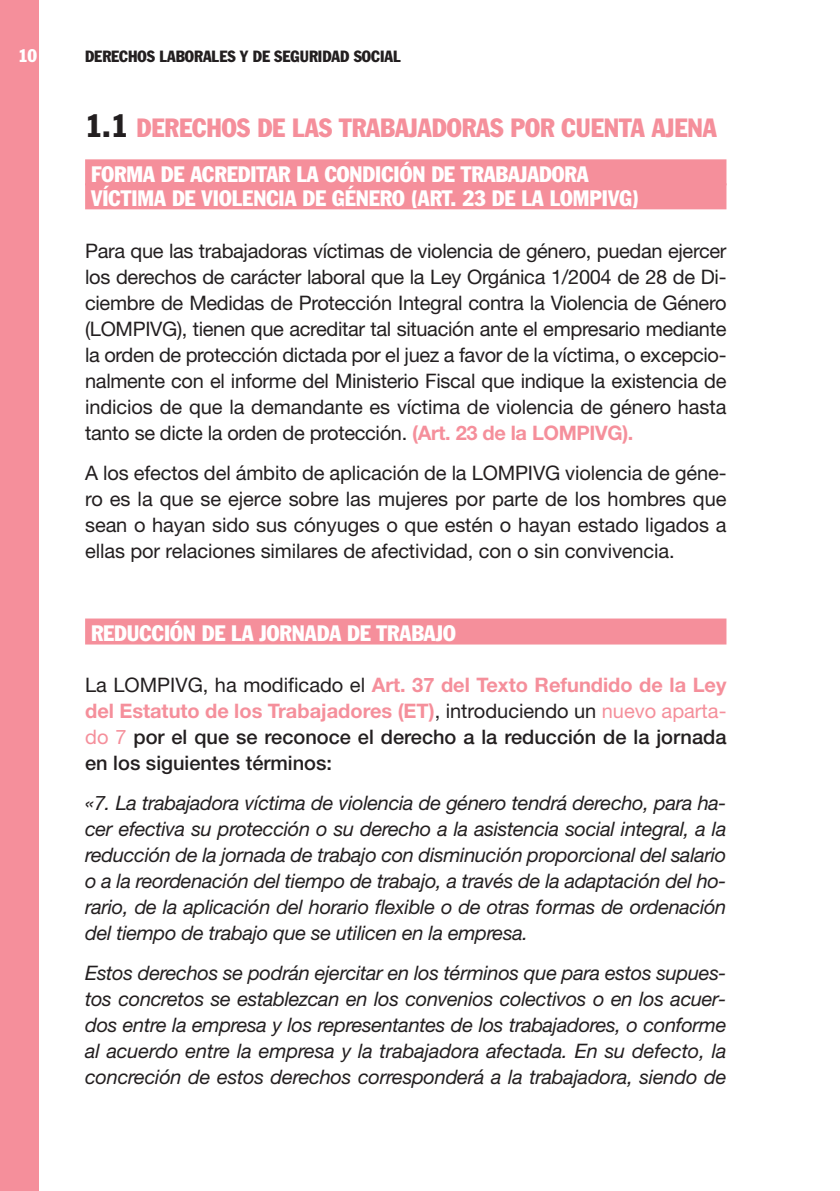
<style>
.page{position:relative;width:840px;height:1191px;background:#fff}
.page>*{position:absolute;margin:0;border:0;box-sizing:border-box;transform-origin:0 0}
.t1{font:condensed 26px "Franklin Gothic";color:#f58f9b}
.t2{font:condensed 22px/24px "Franklin Gothic";color:#fff}
.t3{font:20px/26px "Helvetica Neue";letter-spacing:-.005em;color:#231f20;text-align:justify}
.t4{font:italic 20px/26px "Helvetica Neue";letter-spacing:-.015em;color:#231f20;text-align:justify}
.t5{font:500 20px/26px "Helvetica Neue";color:#231f20;text-align:justify}
.t6{font:condensed 18px "Franklin Gothic";color:#fff}
.t7{font:condensed 16px "Franklin Gothic";color:#231f20}
.s1{font-size:32px;color:#231f20}
.s2{font-weight:700;color:#f58f9b}
.s3{font-weight:400}
.s4{font-weight:400;color:#f58f9b}
</style>
<div class="page">
<div style="left:85px;top:159px;width:641px;height:26px;background:#f58f9b"></div>
<div style="left:85px;top:183px;width:641px;height:26px;background:#f58f9b"></div>
<div style="left:85px;top:618px;width:641px;height:26px;background:#f58f9b"></div>
<div style="left:0;top:1px;width:38px;height:1190px;background:#f58f9b"></div>
<p class="t6" style="left:18px;top:49px;width:20px">10</p>
<p class="t7" style="left:85px;top:50px;width:317px">DERECHOS LABORALES Y DE SEGURIDAD SOCIAL</p>
<h1 class="t1" style="left:85px;top:118px;width:633px"><span class="s1">1.1</span> DERECHOS DE LAS TRABAJADORAS POR CUENTA AJENA</h1>
<p class="t2" style="left:91px;top:163px;width:549px">FORMA DE ACREDITAR LA CONDICIÓN DE TRABAJADORA<br>VÍCTIMA DE VIOLENCIA DE GÉNERO (ART. 23 DE LA LOMPIVG)</p>
<p class="t3" style="left:85px;top:239px;width:642px">Para que las trabajadoras víctimas de violencia de género, puedan ejercer los derechos de carácter laboral que la Ley Orgánica 1/2004 de 28 de Di&shy;ciembre de Medidas de Protección Integral contra la Violencia de Género (LOMPIVG), tienen que acreditar tal situación ante el empresario mediante la orden de protección dictada por el juez a favor de la víctima, o excepcio&shy;nalmente con el informe del Ministerio Fiscal que indique la existencia de indicios de que la demandante es víctima de violencia de género hasta tanto se dicte la orden de protección. <span class="s2">(Art. 23 de la LOMPIVG).</span></p>
<p class="t3" style="left:85px;top:461px;width:642px">A los efectos del ámbito de aplicación de la LOMPIVG violencia de géne&shy;ro es la que se ejerce sobre las mujeres por parte de los hombres que sean o hayan sido sus cónyuges o que estén o hayan estado ligados a ellas por relaciones similares de afectividad, con o sin convivencia.</p>
<p class="t2" style="left:91px;top:622px;width:366px">REDUCCIÓN DE LA JORNADA DE TRABAJO</p>
<p class="t5" style="left:85px;top:673px;width:642px"><span class="s3">La LOMPIVG, ha modificado el</span> <span class="s2">Art. 37 del Texto Refundido de la Ley del Estatuto de los Trabajadores (ET)</span><span class="s3">, introduciendo un</span> <span class="s4">nuevo aparta&shy;do 7</span> por el que se reconoce el derecho a la reducción de la jornada en los siguientes términos:</p>
<p class="t4" style="left:85px;top:791px;width:642px">«7. La trabajadora víctima de violencia de género tendrá derecho, para ha&shy;cer efectiva su protección o su derecho a la asistencia social integral, a la reducción de la jornada de trabajo con disminución proporcional del salario o a la reordenación del tiempo de trabajo, a través de la adaptación del ho&shy;rario, de la aplicación del horario flexible o de otras formas de ordenación del tiempo de trabajo que se utilicen en la empresa.</p>
<p class="t4" style="left:85px;top:961px;width:642px">Estos derechos se podrán ejercitar en los términos que para estos supues&shy;tos concretos se establezcan en los convenios colectivos o en los acuer&shy;dos entre la empresa y los representantes de los trabajadores, o conforme al acuerdo entre la empresa y la trabajadora afectada. En su defecto, la concreción de estos derechos corresponderá a la trabajadora, siendo de</p>
</div>
